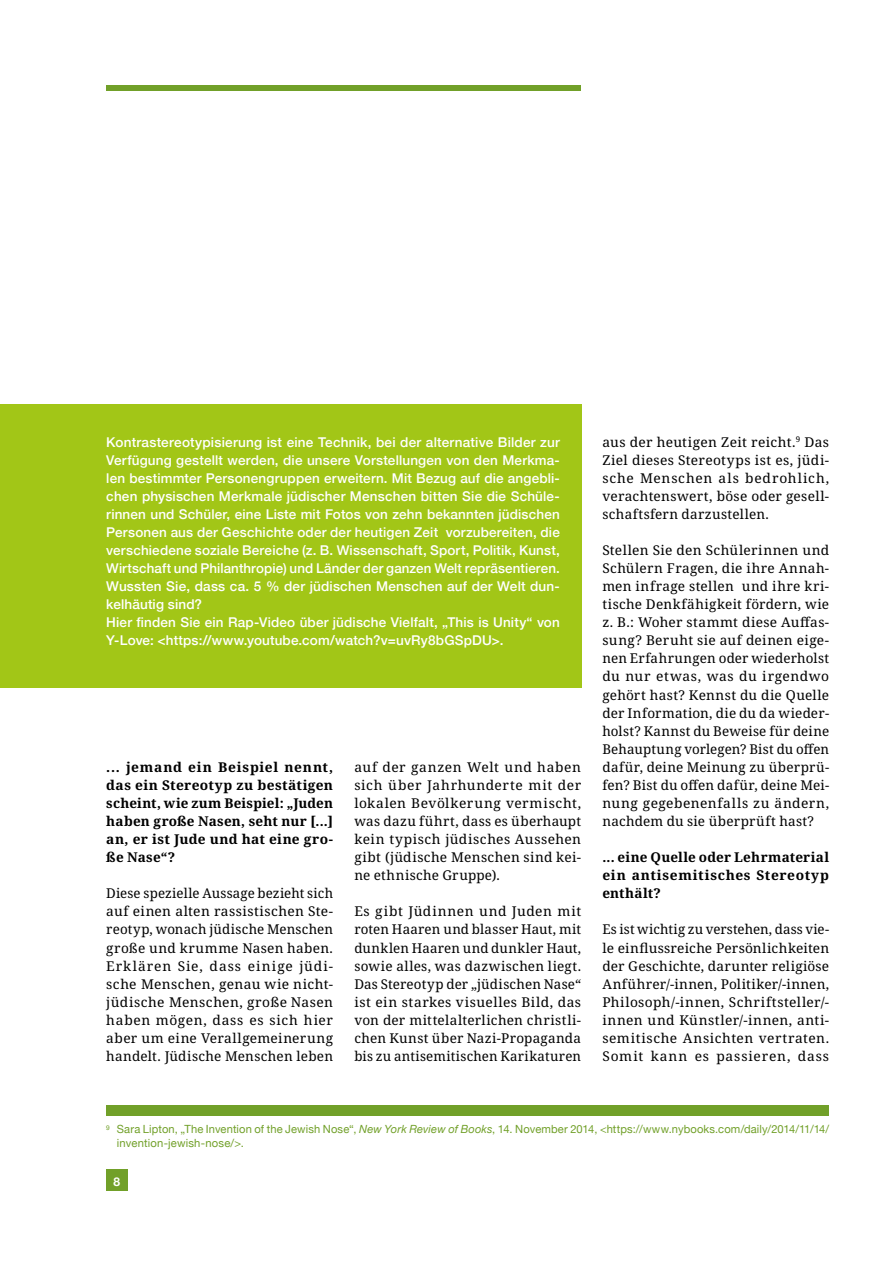
<style>
.page{position:relative;width:893px;height:1263px;background:#fff}
.page>*{position:absolute;margin:0;border:0;box-sizing:border-box;transform-origin:0 0}
.t1{font:13.5px/18px "Noto Serif";letter-spacing:.025em;color:#000;text-align:justify}
.t2{font:500 13.5px/18px "Helvetica Neue";letter-spacing:.015em;color:#fff}
.t3{font:700 13.5px/18px "Noto Serif";letter-spacing:.025em;color:#000;text-align:justify}
.t4{font:700 12px "Helvetica Neue";color:#fff}
.t5{font:11.25px/13.5px "Helvetica Neue";letter-spacing:.015em;color:#71a029}
.s1{font-style:italic}
</style>
<div class="page">
<div style="left:106px;top:85px;width:475px;height:5px;background:#71a029"></div>
<div style="left:106px;top:1169px;width:22px;height:22px;background:#71a029"></div>
<div style="left:0;top:404px;width:581px;height:284px;background:#a2c617"></div>
<div style="left:106px;top:1105px;width:723px;height:11px;background:#71a029"></div>
<p class="t2" style="left:106px;top:432px;width:455px">Kontrastereotypisierung ist eine Technik, bei der alternative Bilder zur Verfügung gestellt werden, die unsere Vorstellungen von den Merkma&shy;len bestimmter Personengruppen erweitern. Mit Bezug auf die angebli&shy;chen physischen Merkmale jüdischer Menschen bitten Sie die Schüle&shy;rinnen und Schüler, eine Liste mit Fotos von zehn bekannten jüdischen Personen aus der Geschichte oder der heutigen Zeit vorzubereiten, die verschiedene soziale Bereiche (z. B. Wissenschaft, Sport, Politik, Kunst, Wirtschaft und Philanthropie) und Länder der ganzen Welt repräsentieren.<br>Wussten Sie, dass ca. 5 % der jüdischen Menschen auf der Welt dun&shy;kelhäutig sind?<br>Hier finden Sie ein Rap-Video über jüdische Vielfalt, „This is Unity“ von Y-Love: &lt;https://www.youtube.com/watch?v=uvRy8bGSpDU&gt;.</p>
<p class="t3" style="left:106px;top:758px;width:228px">... jemand ein Beispiel nennt, das ein Stereotyp zu bestätigen scheint, wie zum Beispiel: „Juden haben große Nasen, seht nur [...] an, er ist Jude und hat eine gro&shy;ße Nase“?</p>
<p class="t1" style="left:106px;top:885px;width:228px">Diese spezielle Aussage bezieht sich auf einen alten rassistischen Ste&shy;reotyp, wonach jüdische Menschen große und krumme Nasen haben.<br>Erklären Sie, dass einige jüdi&shy;sche Menschen, genau wie nicht&shy;jüdische Menschen, große Nasen haben mögen, dass es sich hier aber um eine Verallgemeinerung handelt. Jüdische Menschen leben</p>
<p class="t1" style="left:354px;top:758px;width:228px">auf der ganzen Welt und haben sich über Jahrhunderte mit der lokalen Bevölkerung vermischt, was dazu führt, dass es überhaupt kein typisch jüdisches Aussehen gibt (jüdische Menschen sind kei&shy;ne ethnische Gruppe).</p>
<p class="t1" style="left:354px;top:903px;width:228px">Es gibt Jüdinnen und Juden mit roten Haaren und blasser Haut, mit dunklen Haaren und dunkler Haut, sowie alles, was dazwischen liegt.<br>Das Stereotyp der „jüdischen Nase“ ist ein starkes visuelles Bild, das von der mittelalterlichen christli&shy;chen Kunst über Nazi-Propaganda bis zu antisemitischen Karikaturen</p>
<p class="t1" style="left:602px;top:433px;width:228px">aus der heutigen Zeit reicht.<sup>9</sup> Das Ziel dieses Stereotyps ist es, jüdi&shy;sche Menschen als bedrohlich, verachtenswert, böse oder gesell&shy;schaftsfern darzustellen.</p>
<p class="t1" style="left:602px;top:541px;width:228px">Stellen Sie den Schülerinnen und Schülern Fragen, die ihre Annah&shy;men infrage stellen und ihre kri&shy;tische Denkfähigkeit fördern, wie z. B.: Woher stammt diese Auffas&shy;sung? Beruht sie auf deinen eige&shy;nen Erfahrungen oder wiederholst du nur etwas, was du irgendwo gehört hast? Kennst du die Quelle der Information, die du da wieder&shy;holst? Kannst du Beweise für deine Behauptung vorlegen? Bist du offen dafür, deine Meinung zu überprü&shy;fen? Bist du offen dafür, deine Mei&shy;nung gegebenenfalls zu ändern, nachdem du sie überprüft hast?</p>
<p class="t3" style="left:602px;top:849px;width:228px">... eine Quelle oder Lehrmaterial ein antisemitisches Stereotyp enthält?</p>
<p class="t1" style="left:602px;top:921px;width:228px">Es ist wichtig zu verstehen, dass vie&shy;le einflussreiche Persönlichkeiten der Geschichte, darunter religiöse Anführer/-innen, Politiker/-innen, Philosoph/-innen, Schriftsteller/- innen und Künstler/-innen, anti&shy;semitische Ansichten vertraten.<br>Somit kann es passieren, dass</p>
<p class="t5" style="left:117px;top:1123px;width:714px;text-indent:-11px"><sup>9</sup> Sara Lipton, „The Invention of the Jewish Nose“, <span class="s1">New York Review of Books</span>, 14. November 2014, &lt;https://www.nybooks.com/daily/2014/11/14/ invention-jewish-nose/&gt;.</p>
<p class="t4" style="left:114px;top:1172px;width:8px">8</p>
</div>
